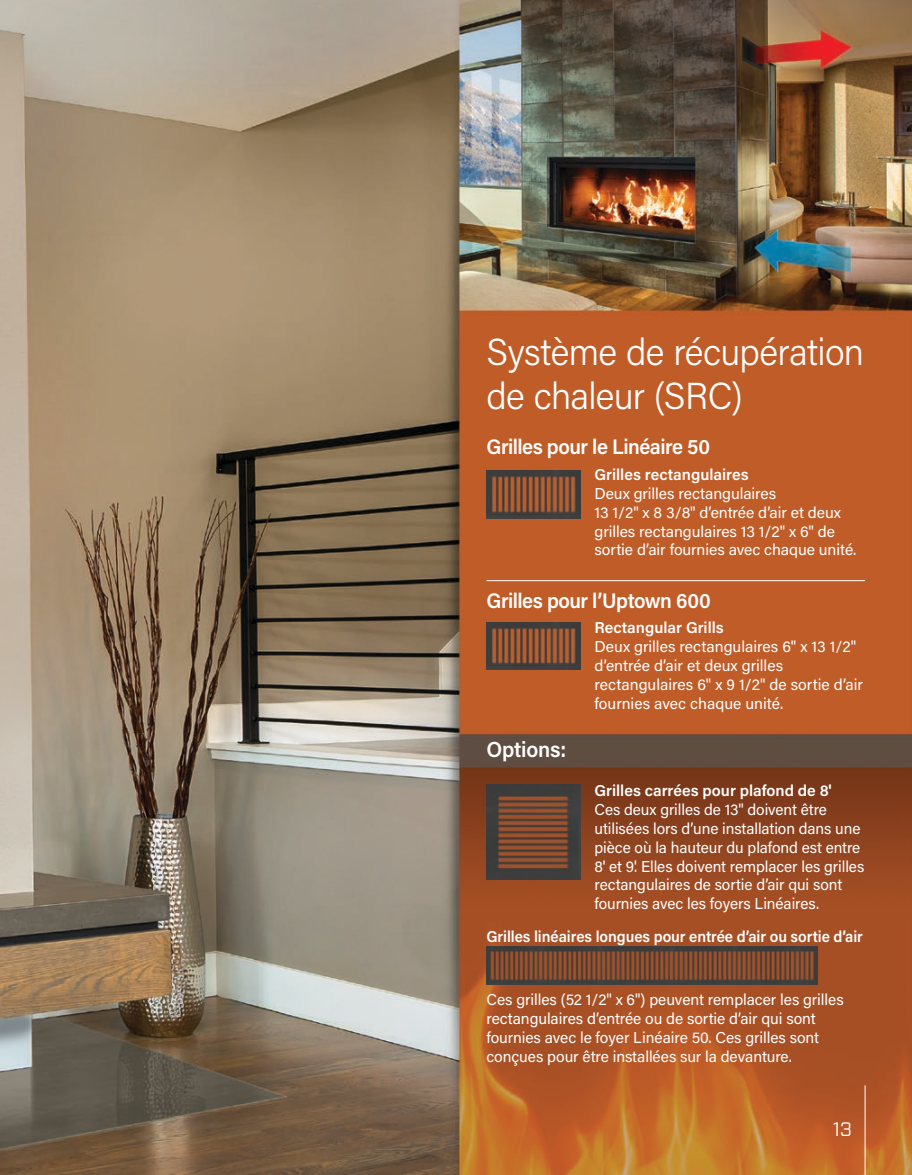
<style>
.page{position:relative;width:912px;height:1175px;background:#fff}
.page>*{position:absolute;margin:0;border:0;box-sizing:border-box;transform-origin:0 0}
.t1{font:300 37.5px/43.5px "Acumin Pro";letter-spacing:-.02em;color:#fff}
.t2{font:600 21.75px "Acumin Pro";letter-spacing:-.01em;color:#fff;scale:.96 1}
.t3{font:600 21px "Acumin Pro";letter-spacing:-.025em;color:#fff;scale:.96 1}
.t4{font:19.5px "Industry";color:#fff}
.t5{font:15.75px/18.9px "Acumin Pro";letter-spacing:-.005em;color:#fff}
.t6{font:600 15.75px "Acumin Pro";color:#fff}
.t7{font:600 15.75px "Acumin Pro";color:#fff;scale:.96 1}
</style>
<div class="page">
<img style="left:0;top:0;width:911px;height:1174px">
<img style="left:486px;top:784px;width:94px;height:95px">
<img style="left:486px;top:471px;width:94px;height:47px">
<img style="left:486px;top:622px;width:94px;height:47px">
<img style="left:486px;top:946px;width:331px;height:38px">
<hr style="left:486px;top:580px;width:378px;height:1px;background:#fff">
<hr style="left:864px;top:1085px;width:1px;height:89px;background:#fff">
<h1 class="t1" style="left:486px;top:329px;width:379px">Système de récupération de chaleur (SRC)</h1>
<h3 class="t3" style="left:486px;top:432px;width:234px">Grilles pour le Linéaire 50</h3>
<p class="t6" style="left:594px;top:463px;width:155px">Grilles rectangulaires</p>
<p class="t5" style="left:594px;top:483px;width:263px">Deux grilles rectangulaires<br>13 1/2" x 8 3/8" d’entrée d’air et deux grilles rectangulaires 13 1/2" x 6" de sortie d’air fournies avec chaque unité.</p>
<h3 class="t3" style="left:486px;top:585px;width:235px">Grilles pour l’Uptown 600</h3>
<p class="t6" style="left:594px;top:617px;width:131px">Rectangular Grills</p>
<p class="t5" style="left:594px;top:636px;width:270px">Deux grilles rectangulaires 6" x 13 1/2" d’entrée d’air et deux grilles rectangulaires 6" x 9 1/2" de sortie d’air fournies avec chaque unité.</p>
<h2 class="t2" style="left:486px;top:734px;width:85px">Options:</h2>
<p class="t6" style="left:594px;top:779px;width:239px">Grilles carrées pour plafond de 8'</p>
<p class="t5" style="left:594px;top:799px;width:271px">Ces deux grilles de 13" doivent être utilisées lors d’une installation dans une pièce où la hauteur du plafond est entre 8' et 9'. Elles doivent remplacer les grilles rectangulaires de sortie d’air qui sont fournies avec les foyers Linéaires.</p>
<p class="t7" style="left:486px;top:925px;width:393px">Grilles linéaires longues pour entrée d’air ou sortie d’air</p>
<p class="t5" style="left:486px;top:989px;width:359px">Ces grilles (52 1/2" x 6") peuvent remplacer les grilles rectangulaires d’entrée ou de sortie d’air qui sont fournies avec le foyer Linéaire 50. Ces grilles sont conçues pour être installées sur la devanture.</p>
<p class="t4" style="left:832px;top:1117px;width:20px">13</p>
</div>
